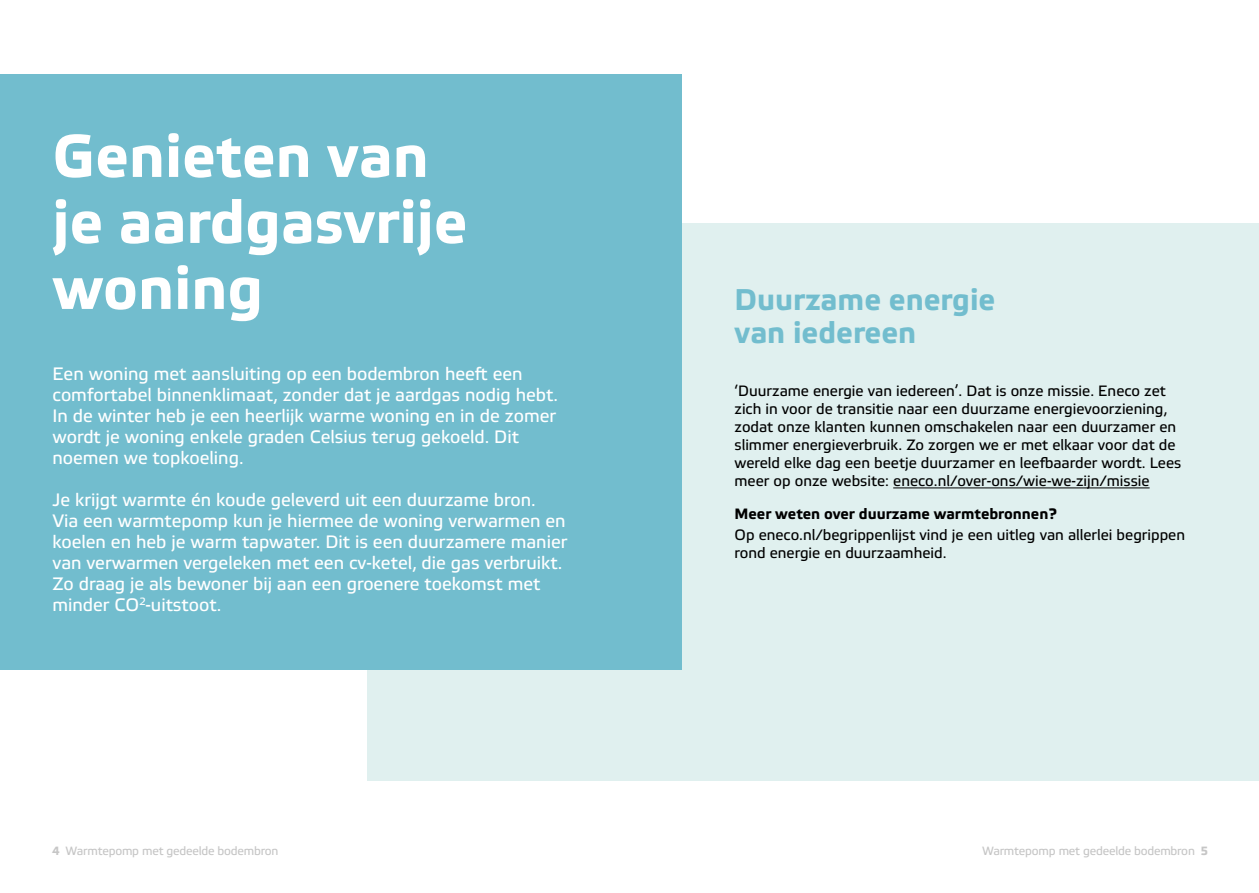
<style>
.page{position:relative;width:1259px;height:893px;background:#fff}
.page>*{position:absolute;margin:0;border:0;box-sizing:border-box;transform-origin:0 0}
.t1{font:700 60px/66px "Etelka";color:#fff}
.t2{font:700 30px/33px "Etelka";color:#72bdce}
.t3{font:18px/21px "Etelka Text";color:#fff}
.t4{font:15px/18px "Etelka Text";color:#000}
.t5{font:700 15px "Etelka";color:#000}
.t6{font:12px "Etelka Text";letter-spacing:-.015em;color:#c6c6c6}
.s1{font-family:"Etelka";font-weight:700}
</style>
<div class="page">
<div style="left:367px;top:223px;width:892px;height:558px;background:#e0f0ef"></div>
<div style="left:0;top:74px;width:682px;height:596px;background:#72bdce"></div>
<hr style="left:893px;top:488px;width:256px;height:1px;background:#000">
<h1 class="t1" style="left:52px;top:125px;width:416px">Genieten van je aardgasvrije woning</h1>
<p class="t3" style="left:52px;top:364px;width:507px">Een woning met aansluiting op een bodembron heeft een comfortabel binnenklimaat, zonder dat je aardgas nodig hebt.<br>In de winter heb je een heerlijk warme woning en in de zomer wordt je woning enkele graden Celsius terug gekoeld. Dit noemen we topkoeling.</p>
<p class="t3" style="left:52px;top:490px;width:516px">Je krijgt warmte én koude geleverd uit een duurzame bron.<br>Via een warmtepomp kun je hiermee de woning verwarmen en koelen en heb je warm tapwater. Dit is een duurzamere manier van verwarmen vergeleken met een cv-ketel, die gas verbruikt.<br>Zo draag je als bewoner bij aan een groenere toekomst met minder CO<sup>2</sup>-uitstoot.</p>
<h2 class="t2" style="left:734px;top:285px;width:262px">Duurzame energie van iedereen</h2>
<p class="t4" style="left:734px;top:382px;width:448px">‘Duurzame energie van iedereen’. Dat is onze missie. Eneco zet zich in voor de transitie naar een duurzame energievoorziening, zodat onze klanten kunnen omschakelen naar een duurzamer en slimmer energieverbruik. Zo zorgen we er met elkaar voor dat de wereld elke dag een beetje duurzamer en leefbaarder wordt. Lees meer op onze website: eneco.nl/over-ons/wie-we-zijn/missie</p>
<p class="t5" style="left:734px;top:505px;width:324px">Meer weten over duurzame warmtebronnen?</p>
<p class="t4" style="left:734px;top:526px;width:452px">Op eneco.nl/begrippenlijst vind je een uitleg van allerlei begrippen rond energie en duurzaamheid.</p>
<p class="t6" style="left:52px;top:844px;width:228px"><span class="s1">4</span> Warmtepomp met gedeelde bodembron</p>
<p class="t6" style="left:982px;top:844px;width:227px">Warmtepomp met gedeelde bodembron <span class="s1">5</span></p>
</div>
